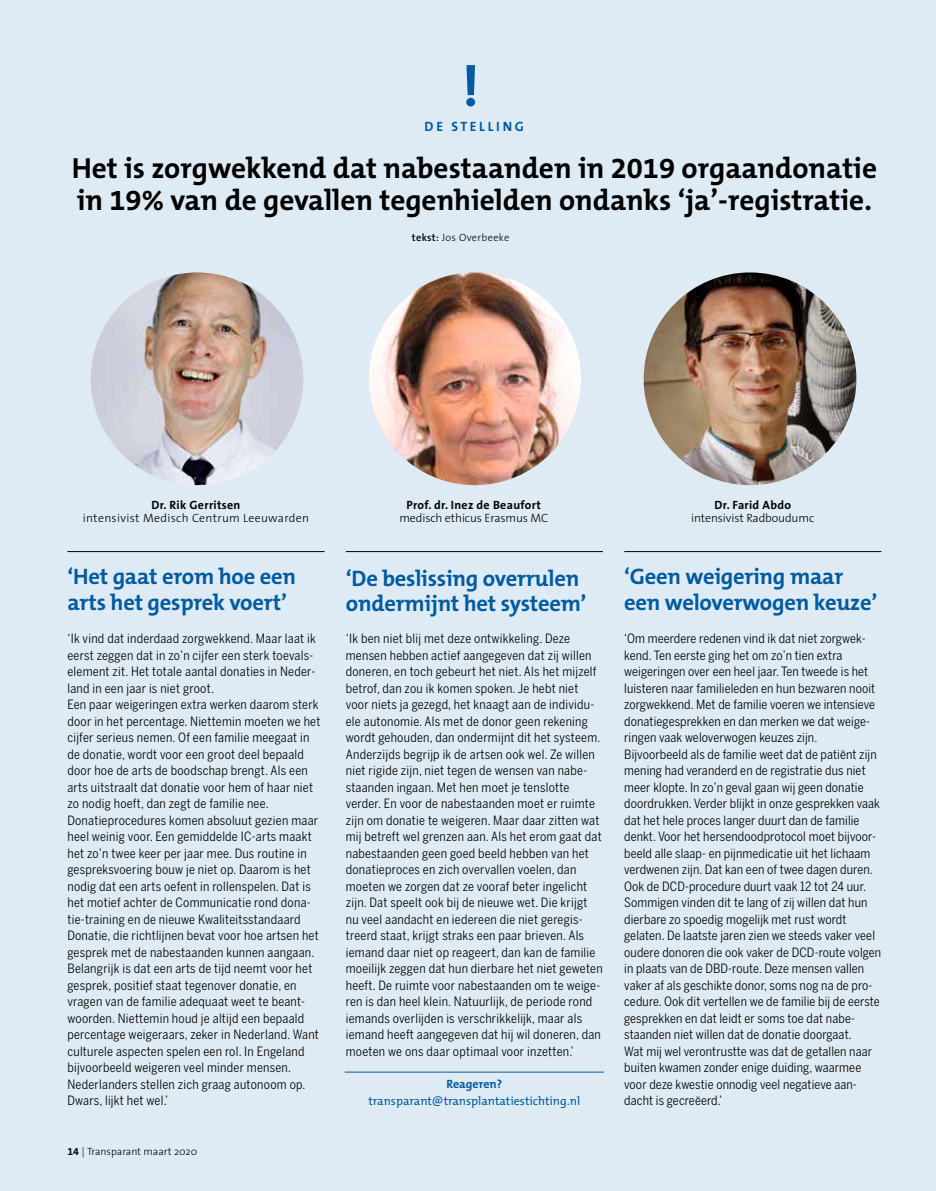
<style>
.page{position:relative;width:936px;height:1191px;background:#fff}
.page>*{position:absolute;margin:0;border:0;box-sizing:border-box;transform-origin:0 0}
.t1{font:700 57px "The Sans";color:#005b9f}
.t2{font:700 29.25px/31.5px "The Mix B W7";color:#000}
.t3{font:700 22.5px/25.5px "The Mix B W7";letter-spacing:-.01em;color:#005b9f}
.t4{font:700 13.5px "The Sans";letter-spacing:.2em;color:#005b9f}
.t5{font:12.75px/16.5px "Benton Sans Cond";letter-spacing:.02em;color:#000}
.t6{font:700 12px "The Sans";letter-spacing:.025em;color:#000}
.t7{font:300 12px "The Sans";letter-spacing:-.01em;color:#000}
.t8{font:12px "The Mix B W5 Plain";color:#005b9f}
.t9{font:300 12px "The Sans";letter-spacing:.025em;color:#000}
.t10{font:700 12px "The Mix B W7";color:#005b9f}
.t11{font:300 10.5px "The Sans";color:#000}
.t12{font:300 10.5px "The Sans";letter-spacing:.03em;color:#000}
.s1{font-weight:600}
.s2{font-family:"The Mix B W7";font-weight:700}
.s3{font-family:"The Mix B W3"}
</style>
<div class="page">
<hr style="left:935px;top:0;width:1px;height:1191px;background:#f2f2f2">
<div style="left:0;top:0;width:935px;height:1191px;background:#dfebf4"></div>
<img style="left:643px;top:272px;width:213px;height:213px;border-radius:106px">
<img style="left:91px;top:272px;width:212px;height:213px;border-radius:106px">
<img style="left:368px;top:272px;width:213px;height:213px;border-radius:106px">
<hr style="left:624px;top:551px;width:257px;height:1px;background:#000">
<hr style="left:67px;top:551px;width:257px;height:1px;background:#000">
<hr style="left:346px;top:551px;width:257px;height:1px;background:#000">
<hr style="left:345px;top:1071px;width:259px;height:1px;background:#005b9f">
<h1 class="t1" style="left:462px;top:39px;width:19px">!</h1>
<p class="t4" style="left:424px;top:115px;width:101px">DE STELLING</p>
<h2 class="t2" style="left:72px;top:153px;width:806px">Het is zorgwekkend dat nabestaanden in 2019 orgaandonatie in 19% van de gevallen tegenhielden ondanks ‘ja’-registratie.</h2>
<p class="t12" style="left:412px;top:229px;width:99px"><span class="s1">tekst:</span> Jos Overbeeke</p>
<p class="t6" style="left:151px;top:495px;width:90px">Dr. Rik Gerritsen</p>
<p class="t9" style="left:83px;top:508px;width:228px">intensivist Medisch Centrum Leeuwarden</p>
<p class="t6" style="left:406px;top:495px;width:136px">Prof. dr. Inez de Beaufort</p>
<p class="t7" style="left:399px;top:508px;width:150px">medisch ethicus Erasmus MC</p>
<p class="t6" style="left:714px;top:495px;width:78px">Dr. Farid Abdo</p>
<p class="t7" style="left:691px;top:508px;width:125px">intensivist Radboudumc</p>
<h3 class="t3" style="left:67px;top:564px;width:230px">‘Het gaat erom hoe een arts het gesprek voert’</h3>
<h3 class="t3" style="left:624px;top:564px;width:255px">‘Geen weigering maar een weloverwogen keuze’</h3>
<h3 class="t3" style="left:346px;top:565px;width:242px">‘De beslissing overrulen ondermijnt het systeem’</h3>
<p class="t5" style="left:67px;top:630px;width:254px">‘Ik vind dat inderdaad zorgwekkend. Maar laat ik eerst zeggen dat in zo’n cijfer een sterk toevals&shy;element zit. Het totale aantal donaties in Neder&shy;land in een jaar is niet groot.<br>Een paar weigeringen extra werken daarom sterk door in het percentage. Niettemin moeten we het cijfer serieus nemen. Of een familie meegaat in de donatie, wordt voor een groot deel bepaald door hoe de arts de boodschap brengt. Als een arts uitstraalt dat donatie voor hem of haar niet zo nodig hoeft, dan zegt de familie nee.<br>Donatieprocedures komen absoluut gezien maar heel weinig voor. Een gemiddelde IC-arts maakt het zo’n twee keer per jaar mee. Dus routine in gespreksvoering bouw je niet op. Daarom is het nodig dat een arts oefent in rollenspelen. Dat is het motief achter de Communicatie rond dona&shy;tie-training en de nieuwe Kwaliteitsstandaard Donatie, die richtlijnen bevat voor hoe artsen het gesprek met de nabestaanden kunnen aangaan.<br>Belangrijk is dat een arts de tijd neemt voor het gesprek, positief staat tegenover donatie, en vragen van de familie adequaat weet te beant&shy;woorden. Niettemin houd je altijd een bepaald percentage weigeraars, zeker in Nederland. Want culturele aspecten spelen een rol. In Engeland bijvoorbeeld weigeren veel minder mensen.<br>Nederlanders stellen zich graag autonoom op.<br>Dwars, lijkt het wel.’</p>
<p class="t5" style="left:624px;top:630px;width:258px">‘Om meerdere redenen vind ik dat niet zorgwek&shy;kend. Ten eerste ging het om zo’n tien extra weigeringen over een heel jaar. Ten tweede is het luisteren naar familieleden en hun bezwaren nooit zorgwekkend. Met de familie voeren we intensieve donatiegesprekken en dan merken we dat weige&shy;ringen vaak weloverwogen keuzes zijn.<br>Bijvoorbeeld als de familie weet dat de patiënt zijn mening had veranderd en de registratie dus niet meer klopte. In zo’n geval gaan wij geen donatie doordrukken. Verder blijkt in onze gesprekken vaak dat het hele proces langer duurt dan de familie denkt. Voor het hersendoodprotocol moet bijvoor&shy;beeld alle slaap- en pijnmedicatie uit het lichaam verdwenen zijn. Dat kan een of twee dagen duren.<br>Ook de DCD-procedure duurt vaak 12 tot 24 uur.<br>Sommigen vinden dit te lang of zij willen dat hun dierbare zo spoedig mogelijk met rust wordt gelaten. De laatste jaren zien we steeds vaker veel oudere donoren die ook vaker de DCD-route volgen in plaats van de DBD-route. Deze mensen vallen vaker af als geschikte donor, soms nog na de pro&shy;cedure. Ook dit vertellen we de familie bij de eerste gesprekken en dat leidt er soms toe dat nabe&shy;staanden niet willen dat de donatie doorgaat.<br>Wat mij wel verontrustte was dat de getallen naar buiten kwamen zonder enige duiding, waarmee voor deze kwestie onnodig veel negatieve aan&shy;dacht is gecreëerd.’</p>
<p class="t5" style="left:346px;top:630px;width:258px">‘Ik ben niet blij met deze ontwikkeling. Deze mensen hebben actief aangegeven dat zij willen doneren, en toch gebeurt het niet. Als het mijzelf betrof, dan zou ik komen spoken. Je hebt niet voor niets ja gezegd, het knaagt aan de individu&shy;ele autonomie. Als met de donor geen rekening wordt gehouden, dan ondermijnt dit het systeem.<br>Anderzijds begrijp ik de artsen ook wel. Ze willen niet rigide zijn, niet tegen de wensen van nabe&shy;staanden ingaan. Met hen moet je tenslotte verder. En voor de nabestaanden moet er ruimte zijn om donatie te weigeren. Maar daar zitten wat mij betreft wel grenzen aan. Als het erom gaat dat nabestaanden geen goed beeld hebben van het donatieproces en zich overvallen voelen, dan moeten we zorgen dat ze vooraf beter ingelicht zijn. Dat speelt ook bij de nieuwe wet. Die krijgt nu veel aandacht en iedereen die niet geregis&shy;treerd staat, krijgt straks een paar brieven. Als iemand daar niet op reageert, dan kan de familie moeilijk zeggen dat hun dierbare het niet geweten heeft. De ruimte voor nabestaanden om te weige&shy;ren is dan heel klein. Natuurlijk, de periode rond iemands overlijden is verschrikkelijk, maar als iemand heeft aangegeven dat hij wil doneren, dan moeten we ons daar optimaal voor inzetten.’</p>
<p class="t10" style="left:446px;top:1076px;width:57px">Reageren?</p>
<p class="t8" style="left:368px;top:1093px;width:213px">transparant@transplantatiestichting.nl</p>
<p class="t11" style="left:67px;top:1142px;width:131px"><span class="s2">14</span> <span class="s3">|</span> Transparant maart 2020</p>
</div>
